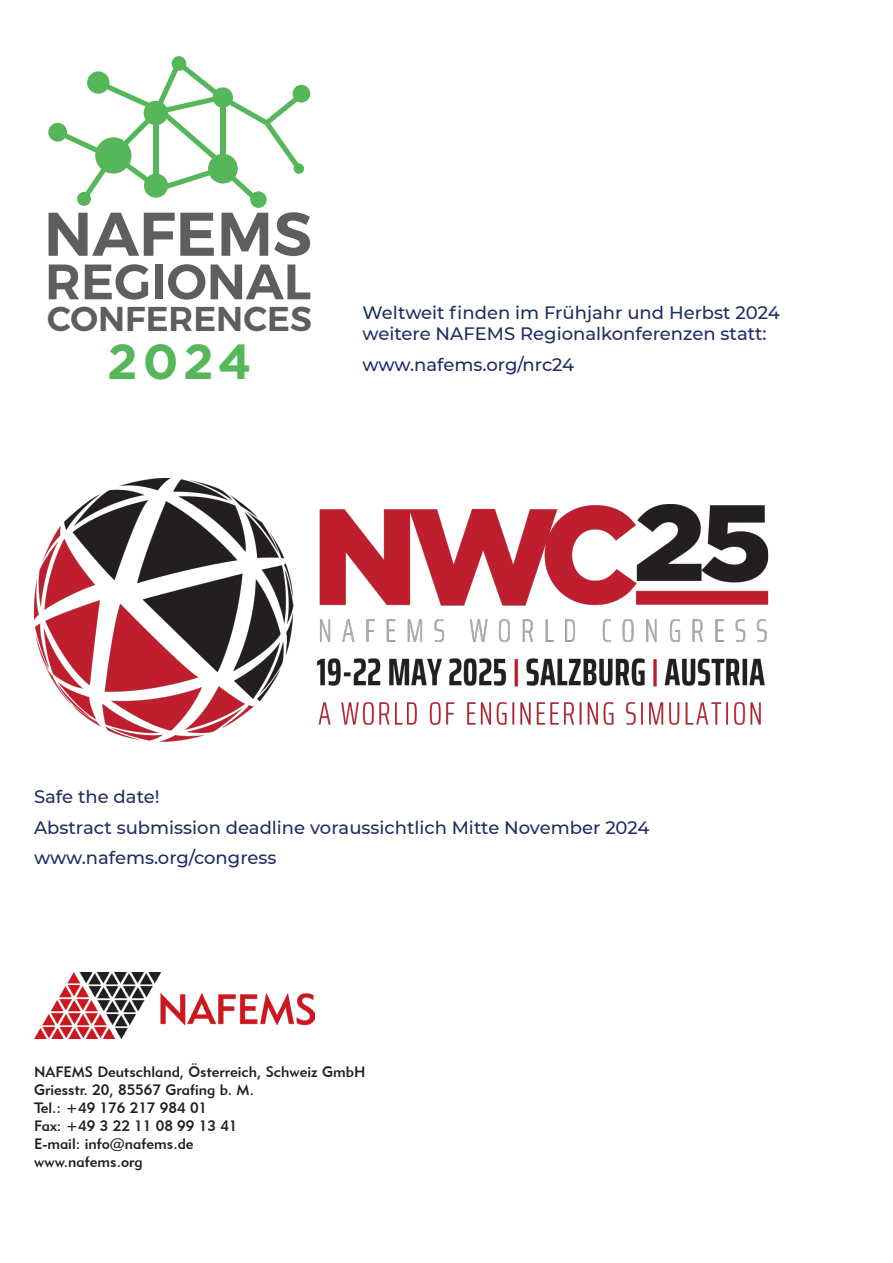
<style>
.page{position:relative;width:893px;height:1263px;background:#fff}
.page>*{position:absolute;margin:0;border:0;box-sizing:border-box;transform-origin:0 0}
.t1{font:700 49.2px "Gotham";color:#56b75a}
.t2{font:600 34.35px "Gontserrat";color:#5e5e61}
.Überschrift_3{font:500 18px/21.6px "Montserrat";color:#202e63}
.Fließtext{font:15px/18px "Geometric 415 BT Medium A";color:#231f20}
</style>
<div class="page">
<img style="left:34px;top:972px;width:280px;height:67px">
<div style="left:48px;top:123px;width:19px;height:19px;background:#56b75a;border-radius:50%"></div>
<div style="left:77px;top:192px;width:14px;height:14px;background:#56b75a;border-radius:50%"></div>
<div style="left:250px;top:191px;width:17px;height:17px;background:#56b75a;border-radius:50%"></div>
<div style="left:293px;top:85px;width:17px;height:18px;background:#56b75a;border-radius:50%"></div>
<div style="left:172px;top:56px;width:14px;height:15px;background:#56b75a;border-radius:50%"></div>
<svg style="left:55px;top:62px;width:251px;height:140px"></svg>
<div style="left:220px;top:104px;width:5px;height:69px;background:#56b75a"></div>
<svg style="left:49px;top:213px;width:165px;height:43px"></svg>
<svg style="left:221px;top:213px;width:47px;height:43px"></svg>
<svg style="left:274px;top:212px;width:36px;height:44px"></svg>
<svg style="left:49px;top:264px;width:30px;height:35px"></svg>
<svg style="left:85px;top:264px;width:63px;height:36px"></svg>
<div style="left:155px;top:264px;width:8px;height:35px;background:#5e5e61"></div>
<svg style="left:168px;top:264px;width:37px;height:36px"></svg>
<svg style="left:211px;top:264px;width:99px;height:35px"></svg>
<img style="left:34px;top:478px;width:735px;height:264px">
<p class="Überschrift_3" style="left:363px;top:301px;width:419px">Weltweit finden im Frühjahr und Herbst 2024 weitere NAFEMS Regionalkonferenzen statt:</p>
<p class="t2" style="left:47px;top:292px;width:266px">CONFERENCES</p>
<p class="t1" style="left:107px;top:332px;width:146px">2024</p>
<p class="Überschrift_3" style="left:363px;top:353px;width:213px">www.nafems.org/nrc24</p>
<p class="Überschrift_3" style="left:34px;top:785px;width:127px">Safe the date!</p>
<p class="Überschrift_3" style="left:34px;top:816px;width:617px">Abstract submission deadline voraussichtlich Mitte November 2024</p>
<p class="Überschrift_3" style="left:34px;top:846px;width:244px">www.nafems.org/congress</p>
<p class="Fließtext" style="left:34px;top:1062px;width:333px">NAFEMS Deutschland, Österreich, Schweiz GmbH<br>Griesstr. 20, 85567 Grafing b. M.<br>Tel.: +49 176 217 984 01<br>Fax: +49 3 22 11 08 99 13 41<br>E-mail: info@nafems.de<br>www.nafems.org</p>
</div>
